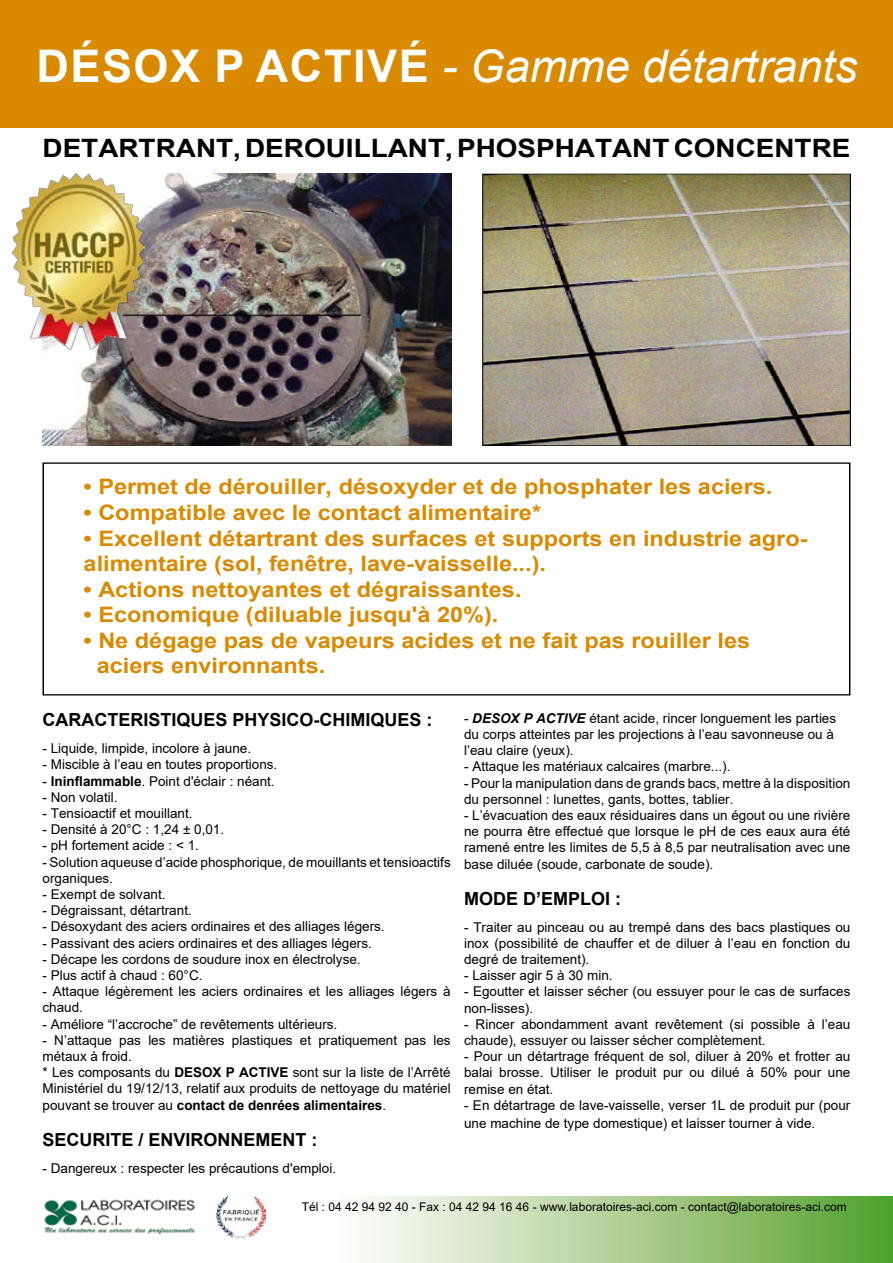
<style>
.page{position:relative;width:893px;height:1263px;background:#fff}
.page>*{position:absolute;margin:0;border:0;box-sizing:border-box;transform-origin:0 0}
.t1{font:italic 45px "Arial";color:#fff}
.t2{font:700 25.35px "Arial";color:#000;scale:1.1 1}
.t3{font:700 21.3px/25.7px "Arial";color:#d98a01;scale:1.1 1}
.t4{font:700 18px "Arial";color:#000}
.t5{font:13.5px/16.2px "Arial";color:#000}
.t6{font:12px "Arial";color:#000}
.s1{font-weight:700;font-style:normal}
.s2{font-weight:700}
.s3{font-weight:700;font-style:italic}
</style>
<div class="page">
<div style="left:0;top:0;width:893px;height:127px;background:#d98a01"></div>
<div style="left:43px;top:462px;width:807px;height:233px;border:1px solid #000"></div>
<svg style="left:216px;top:1196px;width:677px;height:67px"></svg>
<img style="left:44px;top:1199px;width:151px;height:36px">
<img style="left:43px;top:173px;width:409px;height:272px">
<img style="left:482px;top:173px;width:368px;height:272px">
<img style="left:217px;top:1196px;width:48px;height:42px">
<img style="left:13px;top:173px;width:132px;height:177px">
<h1 class="t1" style="left:36px;top:37px;width:822px"><span class="s1">d ésox p activé</span> - Gamme détartrants</h1>
<h2 class="t2" style="left:43px;top:130px;width:396px">DETARTRANT, DEROUILLANT, pho</h2>
<h2 class="t2" style="left:518px;top:130px;width:304px">sphatant CONCENTRE</h2>
<h3 class="t3" style="left:84px;top:474px;width:628px">• Permet de dérouiller, désoxyder et de phosphater les aciers.</h3>
<h3 class="t3" style="left:84px;top:500px;width:417px">• Compatible avec le contact alimentaire*</h3>
<h3 class="t3" style="left:84px;top:525px;width:660px">• Excellent détartrant des surfaces et supports en industrie agro&shy;alimentaire (sol, fenêtre, lave-vaisselle...).</h3>
<h3 class="t3" style="left:84px;top:577px;width:400px">• Actions nettoyantes et dégraissantes.</h3>
<h3 class="t3" style="left:84px;top:602px;width:379px">• Economique (diluable jusqu'à 20%).</h3>
<h3 class="t3" style="left:97px;top:628px;width:596px;text-indent:-13px">• Ne dégage pas de vapeurs acides et ne fait pas rouiller les aciers environnants.</h3>
<h3 class="t4" style="left:43px;top:707px;width:53px">CA RACT</h3>
<h3 class="t4" style="left:118px;top:707px;width:316px">ERISTIQUES PHYSICO-CHIMIQUES :</h3>
<p class="t5" style="left:43px;top:740px;width:210px">- Liquide, limpide, incolore à jaune.</p>
<p class="t5" style="left:43px;top:756px;width:236px">- Miscible à l’eau en toutes proportions.</p>
<p class="t5" style="left:43px;top:772px;width:234px">- <span class="s2">Ininflammable</span>. Point d'éclair : néant.</p>
<p class="t5" style="left:43px;top:789px;width:77px">- Non volatil.</p>
<p class="t5" style="left:43px;top:805px;width:152px">- Tensioactif et mouillant.</p>
<p class="t5" style="left:43px;top:821px;width:183px">- Densité à 20°C : 1,24 ± 0,01.</p>
<p class="t5" style="left:43px;top:837px;width:158px">- pH fortement acide : &lt; 1.</p>
<p class="t5" style="left:43px;top:853px;width:410px">- Solution aqueuse d’acide phosphorique, de mouillants et tensioactifs organiques.</p>
<p class="t5" style="left:43px;top:886px;width:125px">- Exempt de solvant.</p>
<p class="t5" style="left:43px;top:902px;width:151px">- Dégraissant, détartrant.</p>
<p class="t5" style="left:43px;top:918px;width:344px">- Désoxydant des aciers ordinaires et des alliages légers.</p>
<p class="t5" style="left:43px;top:934px;width:331px">- Passivant des aciers ordinaires et des alliages légers.</p>
<p class="t5" style="left:43px;top:951px;width:320px">- Décape les cordons de soudure inox en électrolyse.</p>
<p class="t5" style="left:43px;top:967px;width:161px">- Plus actif à chaud : 60°C.</p>
<p class="t5" style="left:43px;top:983px;width:410px">- Attaque légèrement les aciers ordinaires et les alliages légers à chaud.</p>
<p class="t5" style="left:43px;top:1015px;width:296px">- Améliore “l’accroche” de revêtements ultérieurs.</p>
<p class="t5" style="left:43px;top:1032px;width:410px">- N’attaque pas les matières plastiques et pratiquement pas les métaux à froid.<br>* Les composants du <span class="s2">DESOX P ACT</span></p>
<p class="t5" style="left:464px;top:710px;width:374px">- <span class="s3">DESOX P ACTIVE</span> étant acide, rincer longuement les parties du corps atteintes par les projections à l’eau savonneuse ou à l’eau claire (yeux).</p>
<p class="t5" style="left:464px;top:758px;width:268px">- Attaque les matériaux calcaires (marbre...).</p>
<p class="t5" style="left:464px;top:775px;width:388px">- Pour la manipulation dans de grands bacs, mettre à la disposition du personnel : lunettes, gants, bottes, tablier.</p>
<p class="t5" style="left:464px;top:807px;width:388px;text-align:justify">- L’évacuation des eaux résiduaires dans un égout ou une rivière ne pourra être effectué que lorsque le pH de ces eaux aura été ramené entre les limites de 5,5 à 8,5 par neutralisation avec une base diluée (soude, carbonate de soude).</p>
<h3 class="t4" style="left:464px;top:886px;width:159px">MODE D’EMPLOI :</h3>
<p class="t5" style="left:464px;top:919px;width:388px;text-align:justify">- Traiter au pinceau ou au trempé dans des bacs plastiques ou inox (possibilité de chauffer et de diluer à l’eau en fonction du degré de traitement).</p>
<p class="t5" style="left:464px;top:967px;width:150px">- Laisser agir 5 à 30 min.</p>
<p class="t5" style="left:464px;top:983px;width:388px">- Egoutter et laisser sécher (ou essuyer pour le cas de surfaces non-lisses).</p>
<p class="t5" style="left:464px;top:1016px;width:388px">- Rincer abondamment avant revêtement (si possible à l’eau chaude), essuyer ou laisser sécher complètement.</p>
<p class="t5" style="left:464px;top:1048px;width:388px;text-align:justify">- Pour un détartrage fréquent de sol, diluer à 20% et frotter au balai brosse. Utiliser le produit pur ou dilué à 50% pour une remise en état.</p>
<p class="t5" style="left:464px;top:1096px;width:388px;line-height:18px">- En détartrage de lave-vaisselle, verser 1L de produit pur (pour une machine de type domestique) et laisser tourner à vide.</p>
<p class="t5" style="left:43px;top:1064px;width:410px;text-align:justify;text-indent:224px"><span class="s2">IVE</span> sont sur la liste de l’Arrêté Ministériel du 19/12/13, relatif aux produits de nettoyage du matériel pouvant se trouver au <span class="s2">contact de denrées alimentaires</span>.</p>
<h3 class="t4" style="left:43px;top:1126px;width:277px">SECURITE / ENVIRONNEMENT :</h3>
<p class="t5" style="left:43px;top:1159px;width:295px">- Dangereux : respecter les précautions d'emploi.</p>
<p class="t6" style="left:302px;top:1198px;width:547px">Tél : 04 42 94 92 40 - Fax : 04 42 94 16 46 - www.laboratoires-aci.com - contact@laboratoires-aci.com</p>
</div>
